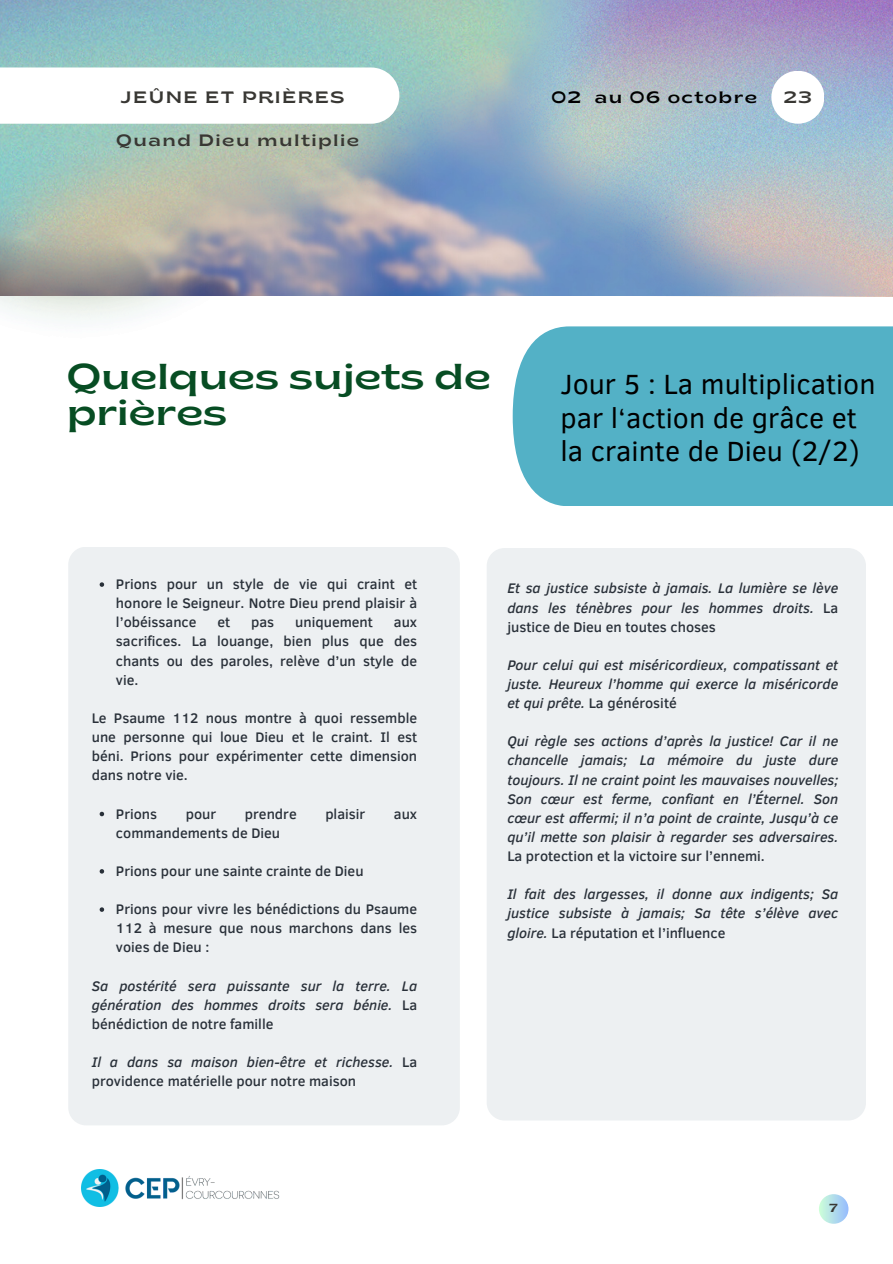
<style>
.page{position:relative;width:893px;height:1264px;background:#fff}
.page>*{position:absolute;margin:0;border:0;box-sizing:border-box;transform-origin:0 0}
.t1{font:semi-expanded 36px/36px "Brice";color:#074d23}
.t2{font:28.5px/33.8px "Clear Sans";color:#000}
.t3{font:semi-expanded 16.5px "Brice";letter-spacing:.09em;color:#383733}
.t4{font:semi-expanded 16.5px "Brice";letter-spacing:.09em;color:#000}
.t5{font:italic 500 14.25px/19px "Clear Sans";color:#293039;text-align:justify}
.t6{font:500 14.25px/19px "Clear Sans";color:#293039;text-align:justify}
.t7{font:semi-expanded 11.7px "Brice";color:#383733}
.s1{font-style:normal}
.s2{font-style:italic}
</style>
<div class="page">
<div style="left:68px;top:546px;width:392px;height:579px;background:#edf0f2;border-radius:18px"></div>
<div style="left:486px;top:548px;width:379px;height:572px;background:#edf0f2;border-radius:18px"></div>
<img style="left:81px;top:1169px;width:198px;height:37px">
<img style="left:0;top:0;width:892px;height:296px">
<div style="left:771px;top:71px;width:53px;height:53px;background:#fff;border-radius:50%"></div>
<svg style="left:0;top:67px;width:399px;height:57px"></svg>
<div style="left:512px;top:326px;width:380px;height:180px;background:#53b1c6"></div>
<svg style="left:100px;top:582px;width:4px;height:5px"></svg>
<svg style="left:100px;top:811px;width:4px;height:5px"></svg>
<svg style="left:100px;top:869px;width:4px;height:4px"></svg>
<svg style="left:100px;top:907px;width:4px;height:4px"></svg>
<svg style="left:818px;top:1194px;width:30px;height:29px"></svg>
<p class="t3" style="left:121px;top:90px;width:225px">JEÛNE ET PRIÈRES</p>
<p class="t4" style="left:551px;top:90px;width:207px">02 au 06 octobre</p>
<p class="t3" style="left:783px;top:90px;width:30px">23</p>
<p class="t3" style="left:116px;top:133px;width:244px">Quand Dieu multiplie</p>
<p class="t1" style="left:67px;top:362px;width:425px">Quelques sujets de prières</p>
<p class="t2" style="left:560px;top:365px;width:316px">Jour 5 : La multiplication par l‘action de grâce et la crainte de Dieu (2/2)</p>
<p class="t6" style="left:116px;top:574px;width:303px">Prions pour un style de vie qui craint et honore le Seigneur. Notre Dieu prend plaisir à l’obéissance</p>
<p class="t6" style="left:217px;top:612px;width:14px">et</p>
<p class="t6" style="left:251px;top:612px;width:25px">pas</p>
<p class="t6" style="left:295px;top:612px;width:79px">uniquement</p>
<p class="t6" style="left:116px;top:612px;width:303px;text-indent:278px">aux sacrifices. La louange, bien plus que des chants ou des paroles, relève d’un style de vie.</p>
<p class="t6" style="left:92px;top:707px;width:327px">Le Psaume 112 nous montre à quoi ressemble une personne qui loue Dieu et le craint. Il est béni. Prions pour expérimenter cette dimension dans notre vie.</p>
<p class="t6" style="left:116px;top:803px;width:43px">Prions</p>
<p class="t6" style="left:186px;top:803px;width:32px">pour</p>
<p class="t6" style="left:245px;top:803px;width:53px">prendre</p>
<p class="t6" style="left:325px;top:803px;width:41px">plaisir</p>
<p class="t6" style="left:394px;top:803px;width:25px">aux</p>
<p class="t6" style="left:116px;top:822px;width:166px">commandements de Dieu</p>
<p class="t6" style="left:116px;top:860px;width:249px">Prions pour une sainte crainte de Dieu</p>
<p class="t6" style="left:116px;top:898px;width:303px">Prions pour vivre les bénédictions du Psaume 112 à mesure que nous marchons dans les voies de Dieu :</p>
<p class="t5" style="left:92px;top:975px;width:327px">Sa postérité sera puissante sur la terre. La génération des hommes droits sera bénie. <span class="s1">La bénédiction de notre famille</span></p>
<p class="t6" style="left:92px;top:1051px;width:327px"><span class="s2">Il a dans sa maison bien-être et richesse.</span> La providence matérielle pour notre maison</p>
<p class="t5" style="left:507px;top:578px;width:332px">Et sa justice subsiste à jamais. La lumière se lève dans les ténèbres pour les hommes droits. <span class="s1">La justice de Dieu en toutes choses</span></p>
<p class="t5" style="left:507px;top:654px;width:332px">Pour celui qui est miséricordieux, compatissant et juste. Heureux l’homme qui exerce la miséricorde et qui prête. <span class="s1">La générosité</span></p>
<p class="t5" style="left:507px;top:731px;width:332px">Qui règle ses actions d’après la justice! Car il ne chancelle jamais; La mémoire du juste dure toujours. Il ne craint point les mauvaises nouvelles; Son cœur est ferme, confiant en l’Éternel. Son cœur est affermi; il n’a point de crainte, Jusqu’à ce qu’il mette son plaisir à regarder ses adversaires.<br><span class="s1">La protection et la victoire sur l’ennemi.</span></p>
<p class="t5" style="left:507px;top:884px;width:332px">Il fait des largesses, il donne aux indigents; Sa justice subsiste à jamais; Sa tête s’élève avec gloire. <span class="s1">La réputation et l’influence</span></p>
<p class="t7" style="left:828px;top:1202px;width:10px">7</p>
</div>
